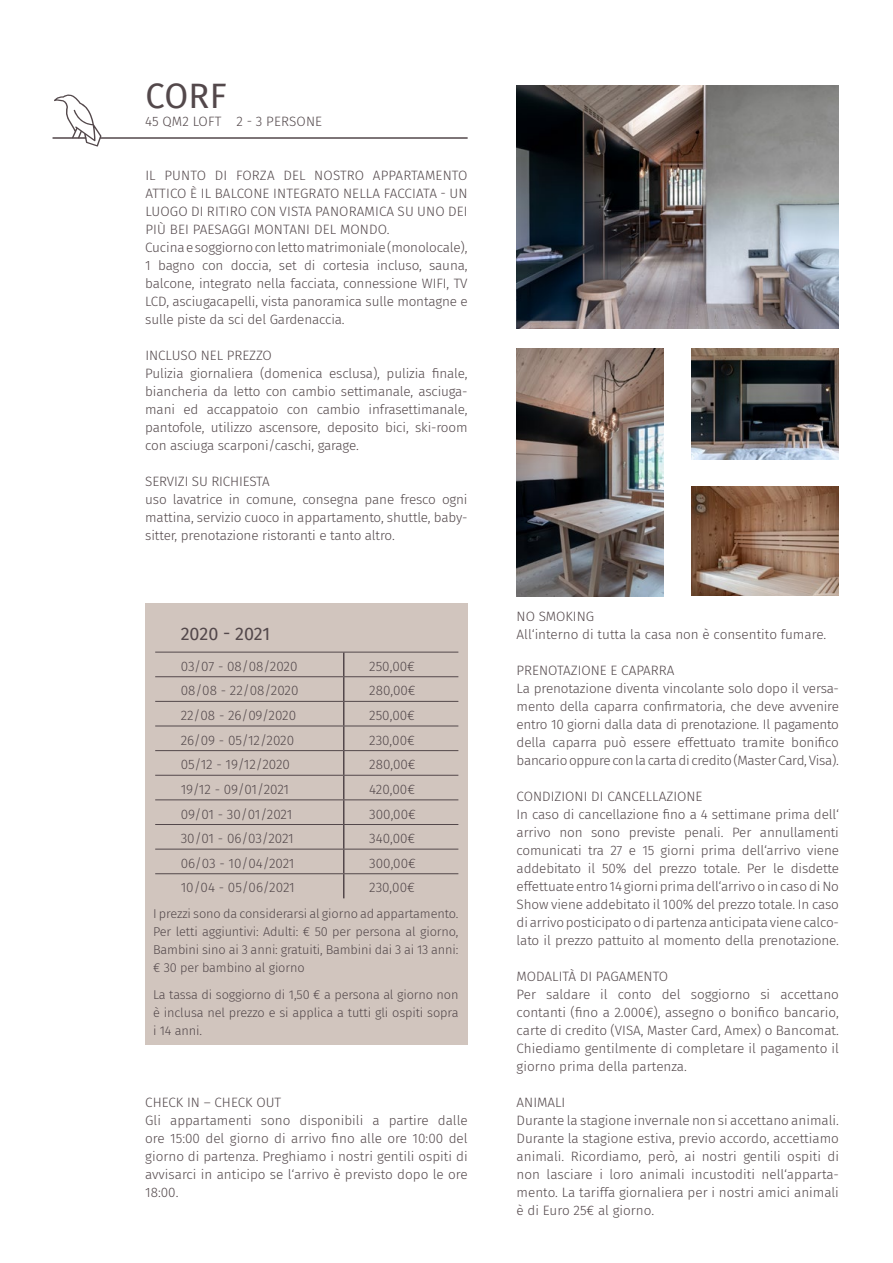
<style>
.page{position:relative;width:893px;height:1263px;background:#fff}
.page>*{position:absolute;margin:0;border:0;box-sizing:border-box;transform-origin:0 0}
.t1{font:34.5px "Fira Sans";color:#53484b}
.t2{font:18px "Fira Sans";letter-spacing:-.005em;color:#53484b}
.t3{font:300 13.5px/18px "Fira Sans";letter-spacing:-.01em;color:#53484b}
.t4{font:300 13.5px "Fira Sans";letter-spacing:.01em;color:#53484b}
.t5{font:300 12.75px/18px "Fira Sans";letter-spacing:-.01em;color:#53484b;text-align:justify}
</style>
<div class="page">
<img style="left:517px;top:86px;width:322px;height:242px">
<img style="left:517px;top:349px;width:147px;height:247px">
<img style="left:692px;top:349px;width:147px;height:110px">
<img style="left:692px;top:486px;width:147px;height:109px">
<hr style="left:100px;top:137px;width:368px;height:2px;background:#53484b">
<hr style="left:53px;top:137px;width:33px;height:2px;background:#53484b">
<svg style="left:54px;top:94px;width:47px;height:52px"></svg>
<div style="left:145px;top:603px;width:323px;height:441px;background:#d1c5be"></div>
<hr style="left:155px;top:652px;width:189px;height:1px;background:#53484b">
<hr style="left:155px;top:676px;width:189px;height:1px;background:#53484b">
<hr style="left:155px;top:701px;width:189px;height:1px;background:#53484b">
<hr style="left:155px;top:726px;width:189px;height:1px;background:#53484b">
<hr style="left:155px;top:750px;width:189px;height:1px;background:#53484b">
<hr style="left:155px;top:775px;width:189px;height:1px;background:#53484b">
<hr style="left:155px;top:799px;width:189px;height:1px;background:#53484b">
<hr style="left:155px;top:824px;width:189px;height:1px;background:#53484b">
<hr style="left:155px;top:849px;width:189px;height:1px;background:#53484b">
<hr style="left:344px;top:652px;width:114px;height:1px;background:#53484b">
<hr style="left:344px;top:676px;width:114px;height:1px;background:#53484b">
<hr style="left:344px;top:701px;width:114px;height:1px;background:#53484b">
<hr style="left:344px;top:726px;width:114px;height:1px;background:#53484b">
<hr style="left:344px;top:750px;width:114px;height:1px;background:#53484b">
<hr style="left:344px;top:775px;width:114px;height:1px;background:#53484b">
<hr style="left:344px;top:799px;width:114px;height:1px;background:#53484b">
<hr style="left:344px;top:824px;width:114px;height:1px;background:#53484b">
<hr style="left:344px;top:849px;width:114px;height:1px;background:#53484b">
<hr style="left:155px;top:873px;width:189px;height:1px;background:#53484b">
<svg style="left:343px;top:652px;width:1px;height:246px"></svg>
<hr style="left:344px;top:873px;width:114px;height:1px;background:#53484b">
<h1 class="t1" style="left:145px;top:70px;width:83px">CORF</h1>
<p class="t4" style="left:145px;top:112px;width:178px">45 QM2 LOFT 2 - 3 PERSONE</p>
<p class="t3" style="left:145px;top:166px;width:324px">IL PUNTO DI FORZA DEL NOSTRO APPARTAMENTO ATTICO È IL BALCONE INTEGRATO NELLA FACCIATA - UN LUOGO DI RITIRO CON VISTA PANORAMICA SU UNO DEI PIÙ BEI PAESAGGI MONTANI DEL MONDO.<br>Cucina e soggiorno con letto matrimoniale (monolocale), 1 bagno con doccia, set di cortesia incluso, sauna, balcone, integrato nella facciata, connessione WIFI, TV LCD, asciugacapelli, vista panoramica sulle montagne e sulle piste da sci del Gardenaccia.</p>
<p class="t3" style="left:145px;top:346px;width:324px">INCLUSO NEL PREZZO<br>Pulizia giornaliera (domenica esclusa), pulizia finale, biancheria da letto con cambio settimanale, asciuga&shy;mani ed accappatoio con cambio infrasettimanale, pantofole, utilizzo ascensore, deposito bici, ski-room con asciuga scarponi/caschi, garage.</p>
<p class="t3" style="left:145px;top:472px;width:324px">SERVIZI SU RICHIESTA<br>uso lavatrice in comune, consegna pane fresco ogni mattina, servizio cuoco in appartamento, shuttle, baby&shy;sitter, prenotazione ristoranti e tanto altro.</p>
<h2 class="t2" style="left:181px;top:620px;width:91px">2020 - 2021</h2>
<p class="t3" style="left:181px;top:657px;width:118px">03/07 - 08/08/2020</p>
<p class="t3" style="left:369px;top:657px;width:47px">250,00€</p>
<p class="t3" style="left:181px;top:682px;width:119px">08/08 - 22/08/2020</p>
<p class="t3" style="left:369px;top:682px;width:48px">280,00€</p>
<p class="t3" style="left:181px;top:706px;width:117px">22/08 - 26/09/2020</p>
<p class="t3" style="left:369px;top:706px;width:47px">250,00€</p>
<p class="t3" style="left:181px;top:731px;width:115px">26/09 - 05/12/2020</p>
<p class="t3" style="left:369px;top:731px;width:47px">230,00€</p>
<p class="t3" style="left:181px;top:755px;width:111px">05/12 - 19/12/2020</p>
<p class="t3" style="left:369px;top:755px;width:48px">280,00€</p>
<p class="t3" style="left:181px;top:780px;width:110px">19/12 - 09/01/2021</p>
<p class="t3" style="left:369px;top:780px;width:47px">420,00€</p>
<p class="t3" style="left:181px;top:805px;width:113px">09/01 - 30/01/2021</p>
<p class="t3" style="left:369px;top:805px;width:48px">300,00€</p>
<p class="t3" style="left:181px;top:829px;width:114px">30/01 - 06/03/2021</p>
<p class="t3" style="left:369px;top:829px;width:48px">340,00€</p>
<p class="t3" style="left:181px;top:854px;width:115px">06/03 - 10/04/2021</p>
<p class="t3" style="left:369px;top:854px;width:48px">300,00€</p>
<p class="t3" style="left:181px;top:879px;width:115px">10/04 - 05/06/2021</p>
<p class="t3" style="left:369px;top:879px;width:47px">230,00€</p>
<p class="t5" style="left:153px;top:904px;width:307px">I prezzi sono da considerarsi al giorno ad appartamento.<br>Per letti aggiuntivi: Adulti: € 50 per persona al giorno, Bambini sino ai 3 anni: gratuiti, Bambini dai 3 ai 13 anni: € 30 per bambino al giorno</p>
<p class="t5" style="left:153px;top:986px;width:307px">La tassa di soggiorno di 1,50 € a persona al giorno non è inclusa nel prezzo e si applica a tutti gli ospiti sopra i 14 anni.</p>
<p class="t3" style="left:145px;top:1093px;width:324px">CHECK IN – CHECK OUT<br>Gli appartamenti sono disponibili a partire dalle ore 15:00 del giorno di arrivo fino alle ore 10:00 del giorno di partenza. Preghiamo i nostri gentili ospiti di avvisarci in anticipo se l‘arrivo è previsto dopo le ore 18:00.</p>
<p class="t3" style="left:517px;top:607px;width:311px">NO SMOKING<br>All‘interno di tutta la casa non è consentito fumare.</p>
<p class="t3" style="left:517px;top:661px;width:324px">PRENOTAZIONE E CAPARRA<br>La prenotazione diventa vincolante solo dopo il versa&shy;mento della caparra confirmatoria, che deve avvenire entro 10 giorni dalla data di prenotazione. Il pagamento della caparra può essere effettuato tramite bonifico bancario oppure con la carta di credito (Master Card, Visa).</p>
<p class="t3" style="left:517px;top:787px;width:324px">CONDIZIONI DI CANCELLAZIONE<br>In caso di cancellazione fino a 4 settimane prima dell‘ arrivo non sono previste penali. Per annullamenti comunicati tra 27 e 15 giorni prima dell‘arrivo viene addebitato il 50% del prezzo totale. Per le disdette effettuate entro 14 giorni prima dell‘arrivo o in caso di No Show viene addebitato il 100% del prezzo totale. In caso di arrivo posticipato o di partenza anticipata viene calco&shy;lato il prezzo pattuito al momento della prenotazione.</p>
<p class="t3" style="left:517px;top:967px;width:324px">MODALITÀ DI PAGAMENTO<br>Per saldare il conto del soggiorno si accettano contanti (fino a 2.000€), assegno o bonifico bancario, carte di credito (VISA, Master Card, Amex) o Bancomat.<br>Chiediamo gentilmente di completare il pagamento il giorno prima della partenza.</p>
<p class="t3" style="left:517px;top:1093px;width:324px">ANIMALI<br>Durante la stagione invernale non si accettano animali.<br>Durante la stagione estiva, previo accordo, accettiamo animali. Ricordiamo, però, ai nostri gentili ospiti di non lasciare i loro animali incustoditi nell‘apparta&shy;mento. La tariffa giornaliera per i nostri amici animali è di Euro 25€ al giorno.</p>
</div>
